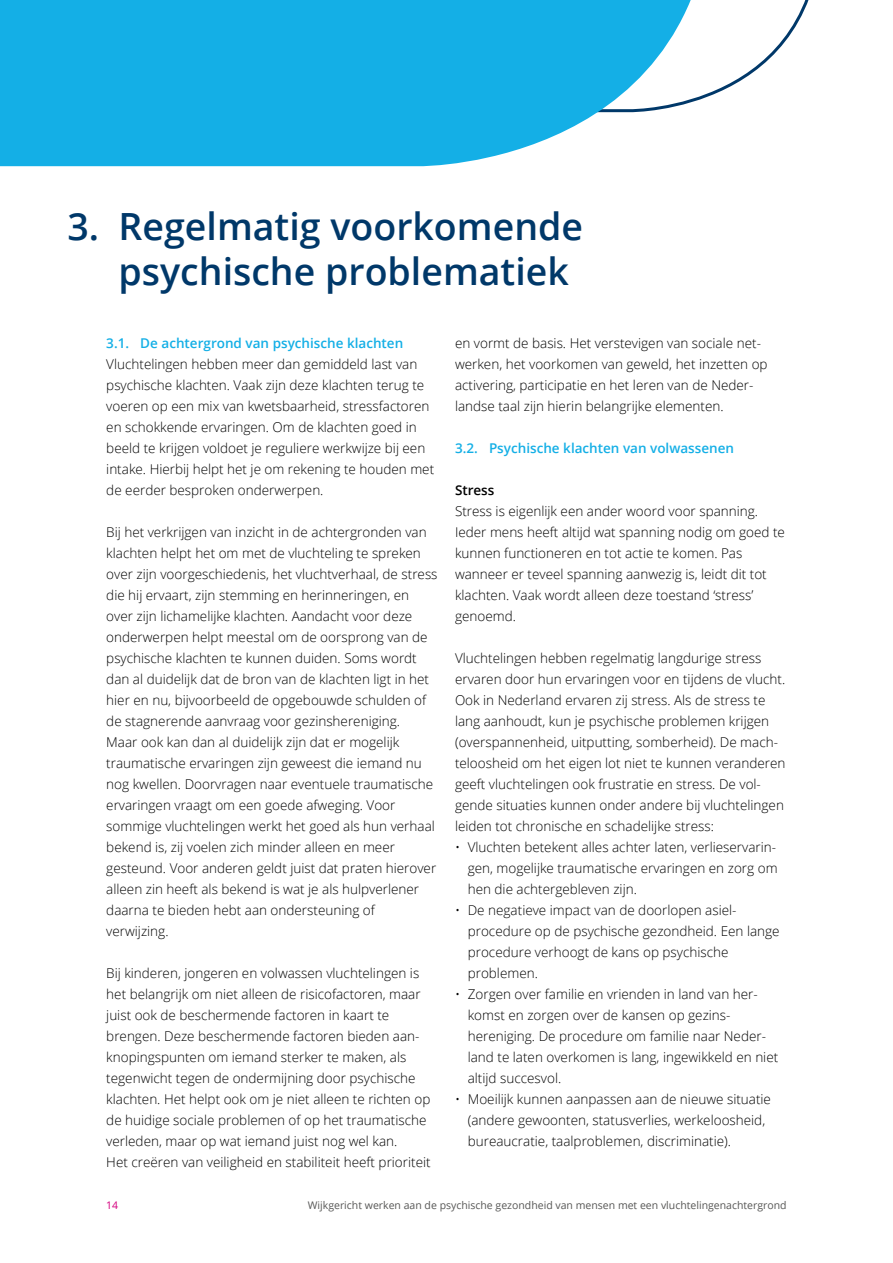
<style>
.page{position:relative;width:893px;height:1263px;background:#fff}
.page>*{position:absolute;margin:0;border:0;box-sizing:border-box;transform-origin:0 0}
.t1{font:600 37.5px/45px "Open Sans";color:#003869}
.Brood{font:300 13.5px/21px "Open Sans";color:#000}
.t2{font:600 13.5px "Open Sans";color:#14afe6}
.t3{font:600 13.5px "Open Sans";color:#000}
.t4{font:10.5px "Open Sans";color:#575756}
.t5{font:10.5px "Open Sans";color:#d4007f}
</style>
<div class="page">
<svg style="left:714px;top:0;width:95px;height:94px"></svg>
<svg style="left:0;top:0;width:714px;height:166px;background:#33b9e8"></svg>
<p class="t1" style="left:119px;top:203px;width:466px;text-indent:-51px">3. Regelmatig voorkomende psychische problematiek</p>
<p class="t2" style="left:106px;top:334px;width:298px">3.1. De achtergrond van psychische klachten</p>
<p class="Brood" style="left:106px;top:353px;width:329px">Vluchtelingen hebben meer dan gemiddeld last van psychische klachten. Vaak zijn deze klachten terug te voeren op een mix van kwetsbaarheid, stressfactoren en schokkende ervaringen. Om de klachten goed in beeld te krijgen voldoet je reguliere werkwijze bij een intake. Hierbij helpt het je om rekening te houden met de eerder besproken onderwerpen.</p>
<p class="Brood" style="left:106px;top:521px;width:333px">Bij het verkrijgen van inzicht in de achtergronden van klachten helpt het om met de vluchteling te spreken over zijn voorgeschiedenis, het vluchtverhaal, de stress die hij ervaart, zijn stemming en herinneringen, en over zijn lichamelijke klachten. Aandacht voor deze onderwerpen helpt meestal om de oorsprong van de psychische klachten te kunnen duiden. Soms wordt dan al duidelijk dat de bron van de klachten ligt in het hier en nu, bijvoorbeeld de opgebouwde schulden of de stagnerende aanvraag voor gezinshereniging.<br>Maar ook kan dan al duidelijk zijn dat er mogelijk traumatische ervaringen zijn geweest die iemand nu nog kwellen. Doorvragen naar eventuele traumatische ervaringen vraagt om een goede afweging. Voor sommige vluchtelingen werkt het goed als hun verhaal bekend is, zij voelen zich minder alleen en meer gesteund. Voor anderen geldt juist dat praten hierover alleen zin heeft als bekend is wat je als hulpverlener daarna te bieden hebt aan ondersteuning of verwijzing.</p>
<p class="Brood" style="left:106px;top:962px;width:326px">Bij kinderen, jongeren en volwassen vluchtelingen is het belangrijk om niet alleen de risicofactoren, maar juist ook de beschermende factoren in kaart te brengen. Deze beschermende factoren bieden aan&shy;knopingspunten om iemand sterker te maken, als tegenwicht tegen de ondermijning door psychische klachten. Het helpt ook om je niet alleen te richten op de huidige sociale problemen of op het traumatische verleden, maar op wat iemand juist nog wel kan.<br>Het creëren van veiligheid en stabiliteit heeft prioriteit</p>
<p class="Brood" style="left:455px;top:332px;width:314px">en vormt de basis. Het verstevigen van sociale net&shy;werken, het voorkomen van geweld, het inzetten op activering, participatie en het leren van de Neder&shy;landse taal zijn hierin belangrijke elementen.</p>
<p class="t2" style="left:455px;top:439px;width:281px">3.2. Psychische klachten van volwassenen</p>
<h4 class="t3" style="left:455px;top:481px;width:41px">Stress</h4>
<p class="Brood" style="left:455px;top:500px;width:332px">Stress is eigenlijk een ander woord voor spanning.<br>Ieder mens heeft altijd wat spanning nodig om goed te kunnen functioneren en tot actie te komen. Pas wanneer er teveel spanning aanwezig is, leidt dit tot klachten. Vaak wordt alleen deze toestand ‘stress’ genoemd.</p>
<p class="Brood" style="left:455px;top:647px;width:332px">Vluchtelingen hebben regelmatig langdurige stress ervaren door hun ervaringen voor en tijdens de vlucht.<br>Ook in Nederland ervaren zij stress. Als de stress te lang aanhoudt, kun je psychische problemen krijgen (overspannenheid, uitputting, somberheid). De mach&shy;teloosheid om het eigen lot niet te kunnen veranderen geeft vluchtelingen ook frustratie en stress. De vol&shy;gende situaties kunnen onder andere bij vluchtelingen leiden tot chronische en schadelijke stress:</p>
<p class="Brood" style="left:468px;top:836px;width:311px;text-align:justify;text-indent:-13px">• Vluchten betekent alles achter laten, verlieservarin&shy;gen, mogelijke traumatische ervaringen en zorg om hen die achtergebleven zijn.</p>
<p class="Brood" style="left:468px;top:899px;width:313px;text-indent:-13px">• De negatieve impact van de doorlopen asiel&shy;procedure op de psychische gezondheid. Een lange procedure verhoogt de kans op psychische problemen.</p>
<p class="Brood" style="left:468px;top:983px;width:312px;text-indent:-13px">• Zorgen over familie en vrienden in land van her&shy;komst en zorgen over de kansen op gezins&shy;hereniging. De procedure om familie naar Neder&shy;land te laten overkomen is lang, ingewikkeld en niet altijd succesvol.</p>
<p class="Brood" style="left:468px;top:1088px;width:305px;text-indent:-13px">• Moeilijk kunnen aanpassen aan de nieuwe situatie (andere gewoonten, statusverlies, werkeloosheid, bureaucratie, taalproblemen, discriminatie).</p>
<p class="t5" style="left:106px;top:1198px;width:14px">14</p>
<p class="t4" style="left:308px;top:1198px;width:480px">Wijkgericht werken aan de psychische gezondheid van mensen met een vluchtelingenachtergrond</p>
</div>
